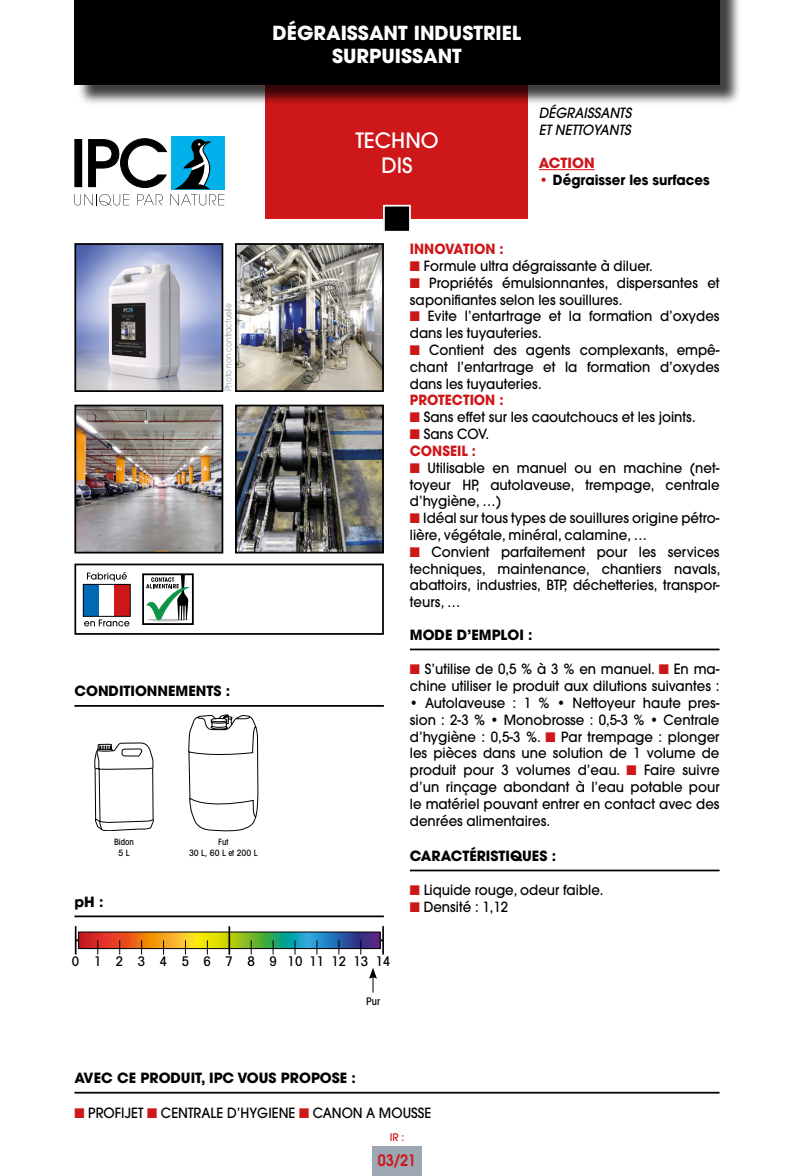
<style>
.page{position:relative;width:794px;height:1176px;background:#fff}
.page>*{position:absolute;margin:0;border:0;box-sizing:border-box;transform-origin:0 0}
.t1{font:500 21px "Avant Garde";color:#fff}
.t2{font:700 19.25px "Avant Garde";color:#fff}
.t3{font:600 15.75px "Avant Garde";color:#cd1719;scale:.9 1}
.t4{font:500 14px/16.8px "Avant Garde";color:#000;scale:.95 1}
.t5{font:700 14px "Avant Garde";color:#000}
.t6{font:700 14px "Avant Garde";color:#cd1719;scale:.95 1}
.t7{font:italic 500 14px "Avant Garde";color:#000;scale:.95 1}
.t8{font:700 14px "Avant Garde";color:#000;scale:.95 1}
.t9{font:700 14px "Avant Garde";color:#cd1719}
.t10{font:500 condensed 13.3px "Avant Garde";letter-spacing:.265em;color:#000}
.t11{font:500 10.5px "Avant Garde";color:#cd1719}
.t12{font:500 condensed 10.5px "Avant Garde";color:#000}
.t13{font:500 condensed 8.75px "Avant Garde";color:#000}
.t14{font:8.75px "Avant Garde";color:#91989c;scale:.85 1}
.s1{color:#cd1719}
</style>
<div class="page">
<div style="left:74px;top:563px;width:310px;height:72px;border:2px solid #000"></div>
<div style="left:266px;top:79px;width:262px;height:140px;background:#cd1719"></div>
<div style="left:77px;top:0;width:664px;height:106px;background:#000;opacity:.75"></div>
<div style="left:74px;top:0;width:645px;height:84px;background:#000"></div>
<div style="left:372px;top:1146px;width:50px;height:30px;background:#9ca7b3"></div>
<div style="left:171px;top:136px;width:53px;height:53px;background:#00b1eb"></div>
<svg style="left:74px;top:138px;width:150px;height:67px"></svg>
<div style="left:384px;top:206px;width:26px;height:26px;background:#000"></div>
<div style="left:383px;top:205px;width:28px;height:28px;border:2px solid #fff"></div>
<hr style="left:74px;top:705px;width:310px;height:2px;background:#000">
<hr style="left:410px;top:648px;width:309px;height:2px;background:#000">
<hr style="left:410px;top:869px;width:309px;height:2px;background:#000">
<img style="left:77px;top:246px;width:143px;height:143px">
<div style="left:74px;top:243px;width:149px;height:149px;border:2px solid #000"></div>
<img style="left:77px;top:408px;width:143px;height:142px">
<div style="left:74px;top:405px;width:149px;height:148px;border:2px solid #000"></div>
<img style="left:238px;top:246px;width:143px;height:143px">
<div style="left:235px;top:243px;width:149px;height:149px;border:2px solid #000"></div>
<img style="left:238px;top:408px;width:143px;height:142px">
<div style="left:235px;top:405px;width:149px;height:148px;border:2px solid #000"></div>
<hr style="left:74px;top:1092px;width:645px;height:1px;background:#000">
<hr style="left:74px;top:915px;width:310px;height:2px;background:#000">
<hr style="left:76px;top:939px;width:307px;height:2px;background:#000">
<svg style="left:75px;top:926px;width:306px;height:29px"></svg>
<hr style="left:228px;top:926px;width:2px;height:28px;background:#000">
<hr style="left:382px;top:926px;width:2px;height:28px;background:#000">
<svg style="left:369px;top:968px;width:8px;height:24px"></svg>
<hr style="left:539px;top:169px;width:55px;height:1px;background:#cd1719">
<svg style="left:95px;top:743px;width:58px;height:88px"></svg>
<div style="left:83px;top:584px;width:16px;height:32px;background:#0069b4"></div>
<div style="left:115px;top:584px;width:15px;height:32px;background:#cd1719"></div>
<div style="left:83px;top:584px;width:48px;height:33px;border:1px solid #000"></div>
<svg style="left:87px;top:572px;width:40px;height:9px"></svg>
<svg style="left:84px;top:619px;width:45px;height:7px"></svg>
<div style="left:142px;top:573px;width:52px;height:52px;border:2px solid #000"></div>
<svg style="left:146px;top:574px;width:44px;height:51px"></svg>
<svg style="left:188px;top:715px;width:70px;height:116px"></svg>
<p class="t2" style="left:273px;top:20px;width:250px">DÉGRAISSANT INDUSTRIEL</p>
<p class="t2" style="left:332px;top:44px;width:131px">SURPUISSANT</p>
<p class="t1" style="left:355px;top:128px;width:85px">TECHNO</p>
<p class="t1" style="left:381px;top:153px;width:33px">DIS</p>
<p class="t7" style="left:539px;top:104px;width:99px">DÉGRAISSANTS</p>
<p class="t7" style="left:539px;top:121px;width:98px">ET NETTOYANTS</p>
<p class="t9" style="left:539px;top:154px;width:57px">ACTION</p>
<p class="t8" style="left:539px;top:171px;width:181px"><span class="s1">•</span> Dégraisser les surfaces</p>
<p class="t14" style="left:223px;top:391px;width:105px;rotate:-90deg">Photo non contractuelle</p>
<p class="t5" style="left:74px;top:682px;width:157px">CONDITIONNEMENTS :</p>
<p class="t13" style="left:114px;top:836px;width:21px">Bidon</p>
<p class="t13" style="left:118px;top:847px;width:13px">5 L</p>
<p class="t5" style="left:74px;top:892px;width:31px">pH :</p>
<p class="t13" style="left:218px;top:836px;width:12px">Fut</p>
<p class="t13" style="left:189px;top:847px;width:70px">30 L, 60 L et 200 L</p>
<p class="t6" style="left:410px;top:240px;width:100px">INNOVATION :</p>
<p class="t4" style="left:410px;top:257px;width:257px"><span class="s1">■</span> Formule ultra dégraissante à diluer.</p>
<p class="t4" style="left:410px;top:274px;width:327px"><span class="s1">■</span> Propriétés émulsionnantes, dispersantes et saponifiantes selon les souillures.</p>
<p class="t4" style="left:410px;top:308px;width:327px"><span class="s1">■</span> Evite l’entartrage et la formation d’oxydes dans les tuyauteries.</p>
<p class="t4" style="left:410px;top:341px;width:327px;text-align:justify"><span class="s1">■</span> Contient des agents complexants, empê&shy;chant l’entartrage et la formation d’oxydes dans les tuyauteries.</p>
<p class="t6" style="left:410px;top:391px;width:100px">PROTECTION :</p>
<p class="t4" style="left:410px;top:409px;width:302px"><span class="s1">■</span> Sans effet sur les caoutchoucs et les joints.</p>
<p class="t4" style="left:410px;top:425px;width:85px"><span class="s1">■</span> Sans COV.</p>
<p class="t6" style="left:410px;top:442px;width:71px">CONSEIL :</p>
<p class="t4" style="left:410px;top:459px;width:327px;text-align:justify"><span class="s1">■</span> Utilisable en manuel ou en machine (net&shy;toyeur HP, autolaveuse, trempage, centrale d’hygiène, …)</p>
<p class="t4" style="left:410px;top:509px;width:327px"><span class="s1">■</span> Idéal sur tous types de souillures origine pétro&shy;lière, végétale, minéral, calamine, …</p>
<p class="t4" style="left:410px;top:543px;width:328px;text-align:justify"><span class="s1">■</span> Convient parfaitement pour les services techniques, maintenance, chantiers navals, abattoirs, industries, BTP, déchetteries, transpor&shy;teurs, …</p>
<p class="t5" style="left:410px;top:625px;width:124px">MODE D’EMPLOI :</p>
<p class="t4" style="left:410px;top:661px;width:327px"><span class="s1">■</span> S’utilise de 0,5 % à 3 % en manuel. <span class="s1">■</span> En ma&shy;chine utiliser le produit aux dilutions suivantes :</p>
<p class="t4" style="left:410px;top:694px;width:327px;text-align:justify">• Autolaveuse : 1 % • Nettoyeur haute pres&shy;sion : 2-3 % • Monobrosse : 0,5-3 % • Centrale d’hygiène : 0,5-3 %. <span class="s1">■</span> Par trempage : plonger les pièces dans une solution de 1 volume de produit pour 3 volumes d’eau. <span class="s1">■</span> Faire suivre d’un rinçage abondant à l’eau potable pour le matériel pouvant entrer en contact avec des denrées alimentaires.</p>
<p class="t5" style="left:410px;top:846px;width:148px">CARACTÉRISTIQUES :</p>
<p class="t4" style="left:410px;top:882px;width:205px"><span class="s1">■</span> Liquide rouge, odeur faible.</p>
<p class="t4" style="left:410px;top:898px;width:105px"><span class="s1">■</span> Densité : 1,12</p>
<p class="t10" style="left:72px;top:953px;width:320px">0 1 2 3 4 5 6 7 8 91011121314</p>
<p class="t12" style="left:366px;top:994px;width:16px">Pur</p>
<p class="t5" style="left:74px;top:1068px;width:283px">AVEC CE PRODUIT, IPC VOUS PROPOSE :</p>
<p class="t4" style="left:74px;top:1104px;width:377px"><span class="s1">■</span> PROFIJET <span class="s1">■</span> CENTRALE D’HYGIENE <span class="s1">■</span> CANON A MOUSSE</p>
<p class="t11" style="left:390px;top:1131px;width:16px">IR :</p>
<p class="t3" style="left:378px;top:1150px;width:44px">03/21</p>
</div>
